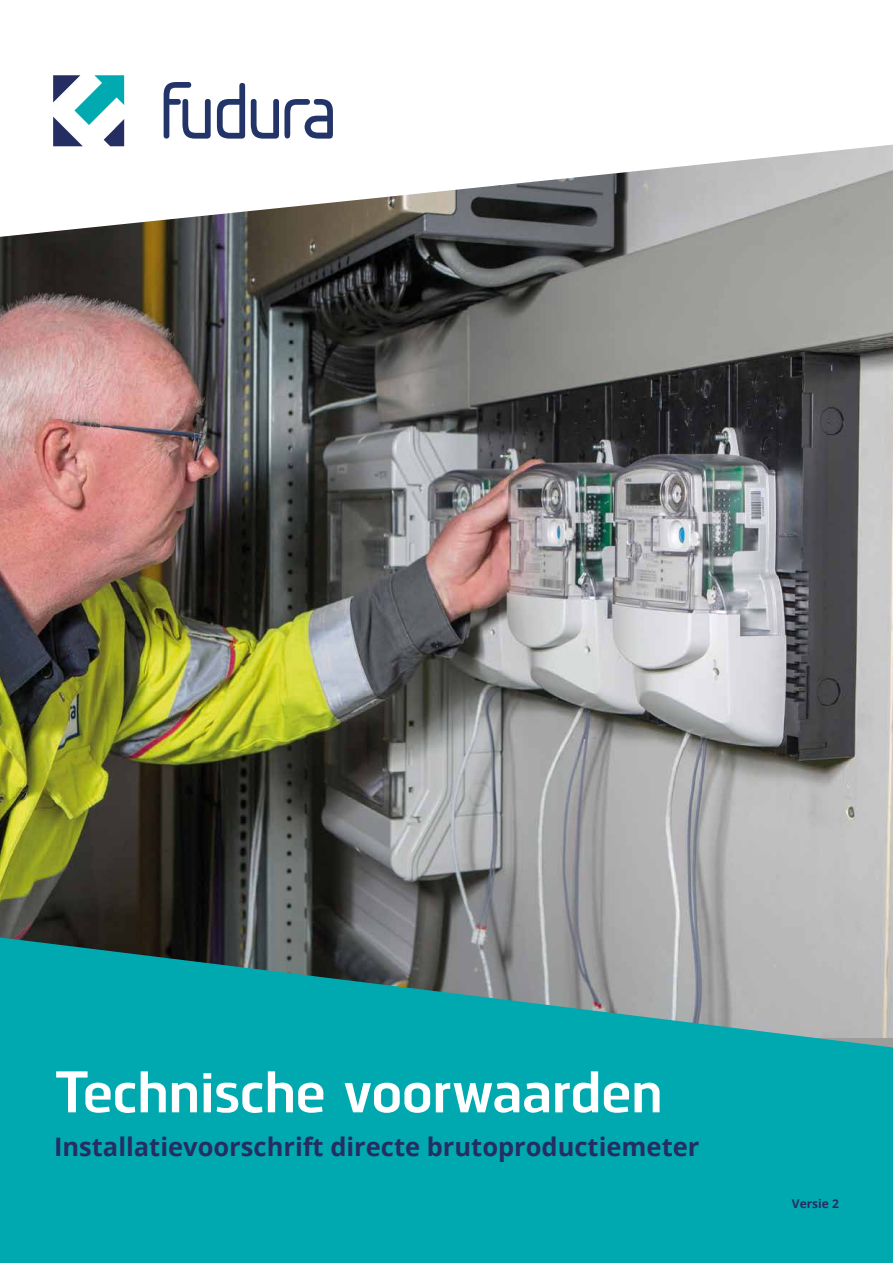
<style>
.page{position:relative;width:893px;height:1263px;background:#fff}
.page>*{position:absolute;margin:0;border:0;box-sizing:border-box;transform-origin:0 0}
.t1{font:700 58.5px "Norpeth";color:#fff}
.t2{font:700 25.5px "Open Sans";color:#252e62}
.t3{font:700 12px "Open Sans";color:#252e62}
</style>
<div class="page">
<img style="left:0;top:237px;width:893px;height:700px">
<svg style="left:0;top:937px;width:893px;height:326px;background:#18a4aa"></svg>
<svg style="left:0;top:75px;width:893px;height:162px"></svg>
<svg style="left:217px;top:83px;width:28px;height:56px"></svg>
<svg style="left:251px;top:99px;width:82px;height:40px"></svg>
<svg style="left:164px;top:82px;width:47px;height:58px"></svg>
<svg style="left:53px;top:75px;width:71px;height:71px"></svg>
<h1 class="t1" style="left:54px;top:1050px;width:610px">Technische voorwaarden</h1>
<p class="t2" style="left:54px;top:1129px;width:647px">Installatievoorschrift directe brutoproductiemeter</p>
<p class="t3" style="left:792px;top:1195px;width:49px">Versie 2</p>
</div>
